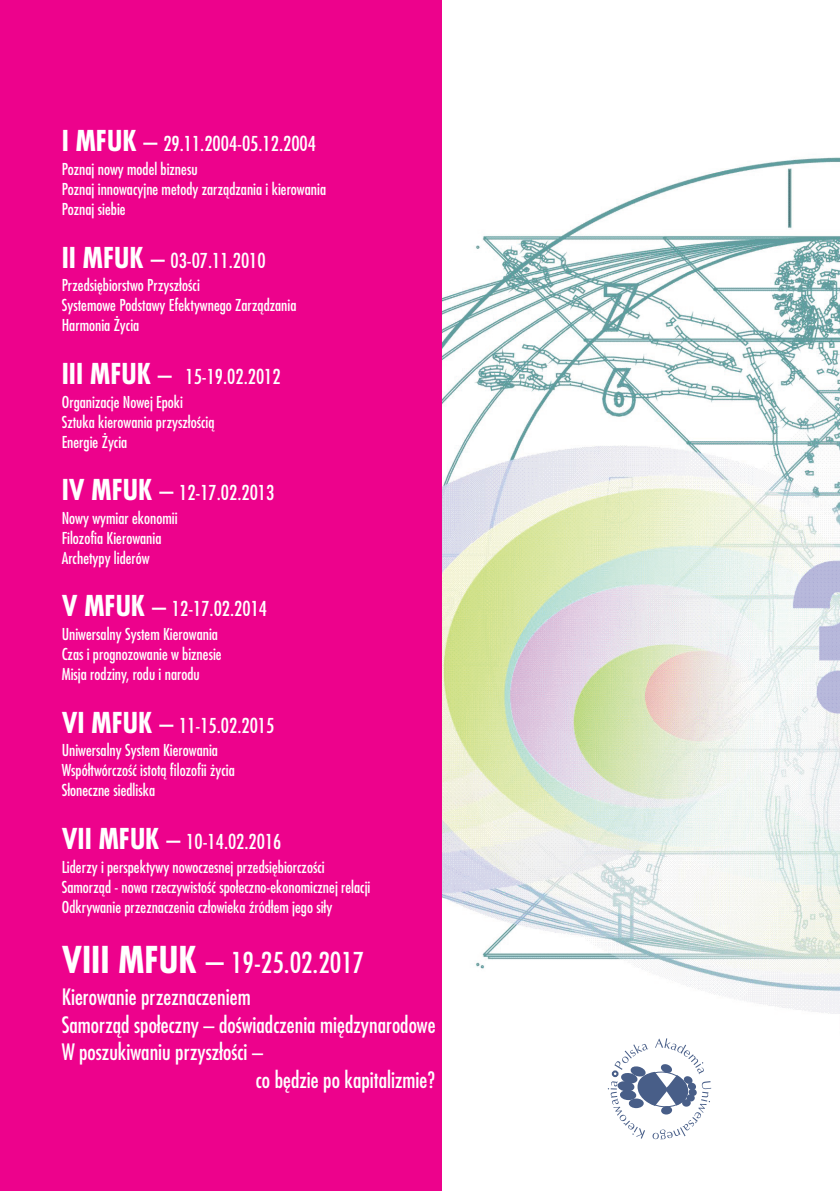
<style>
.page{position:relative;width:840px;height:1191px;background:#fff}
.page>*{position:absolute;margin:0;border:0;box-sizing:border-box;transform-origin:0 0}
.t1{font:28px "Fujiyama";color:#fff}
.t2{font:22px "Fujiyama";color:#fff}
.t3{font:20px "Fujiyama";color:#fff}
.t4{font:16px/20px "Fujiyama";color:#fff}
.s1{font-weight:700;font-size:28px}
.s2{font-size:28px}
.s3{font-weight:700;font-size:36px}
.s4{font-size:36px}
</style>
<div class="page">
<img style="left:441px;top:0;width:398px;height:1190px">
<svg style="left:607px;top:1038px;width:103px;height:101px"></svg>
<svg style="left:665px;top:1075px;width:22px;height:30px"></svg>
<div style="left:1px;top:0;width:440px;height:1191px;background:#ed028c"></div>
<p class="t3" style="left:62px;top:136px;width:255px"><span class="s1">I MFUK</span> 29.11.2004-05.12.2004</p>
<p class="t4" style="left:62px;top:160px;width:266px">Poznaj nowy model biznesu<br>Poznaj innowacyjne metody zarz¹dzania i kierowania<br>Poznaj siebie</p>
<p class="t3" style="left:62px;top:252px;width:205px"><span class="s1">II MFUK</span> <span class="s2">–</span> 03-07.11.2010</p>
<p class="t4" style="left:62px;top:277px;width:236px">Przedsiêbiorstwo Przysz³oœci<br>Systemowe Podstawy Efektywnego Zarz¹dzania<br>Harmonia ¯ycia</p>
<p class="t3" style="left:62px;top:368px;width:220px"><span class="s1">III MFUK</span> <span class="s2">–</span> 15-19.02.2012</p>
<p class="t4" style="left:62px;top:393px;width:154px">Organizacje Nowej Epoki<br>Sztuka kierowania przysz³oœci¹<br>Energie ¯ycia</p>
<p class="t3" style="left:62px;top:484px;width:214px"><span class="s1">IV MFUK</span> <span class="s2">–</span> 12-17.02.2013</p>
<p class="t4" style="left:62px;top:509px;width:117px">Nowy wymiar ekonomii<br>Filozofia Kierowania<br>Archetypy liderów</p>
<p class="t3" style="left:62px;top:601px;width:207px"><span class="s1">V MFUK</span> <span class="s2">–</span> 12-17.02.2014</p>
<p class="t4" style="left:62px;top:625px;width:161px">Uniwersalny System Kierowania<br>Czas i prognozowanie w biznesie<br>Misja rodziny, rodu i narodu</p>
<p class="t3" style="left:62px;top:717px;width:214px"><span class="s1">VI MFUK</span> <span class="s2">–</span> 11-15.02.2015</p>
<p class="t4" style="left:62px;top:741px;width:174px">Uniwersalny System Kierowania<br>Wspó³twórczoœæ istot¹ filozofii ¿ycia<br>S³oneczne siedliska</p>
<p class="t3" style="left:62px;top:833px;width:221px"><span class="s1">VII MFUK</span> <span class="s2">–</span> 10-14.02.2016</p>
<p class="t4" style="left:62px;top:858px;width:310px">Liderzy i perspektywy nowoczesnej przedsiêbiorczoœci<br>Samorz¹d - nowa rzeczywistoœæ spo³eczno-ekonomicznej relacji<br>Odkrywanie przeznaczenia cz³owieka Ÿród³em jego si³y</p>
<h1 class="t1" style="left:62px;top:951px;width:304px"><span class="s3">VIII MFUK</span> <span class="s4">–</span> 19-25.02.2017</h1>
<h2 class="t2" style="left:62px;top:988px;width:190px">Kierowanie przeznaczeniem</h2>
<h2 class="t2" style="left:62px;top:1015px;width:375px">Samorz¹d spo³eczny – doœwiadczenia miêdzynarodowe</h2>
<h2 class="t2" style="left:62px;top:1043px;width:203px">W poszukiwaniu przysz³oœci –</h2>
<h2 class="t2" style="left:256px;top:1070px;width:180px">co bêdzie po kapitalizmie?</h2>
<h1 class="t1" style="left:143px;top:129px;width:15px">–</h1>
</div>
